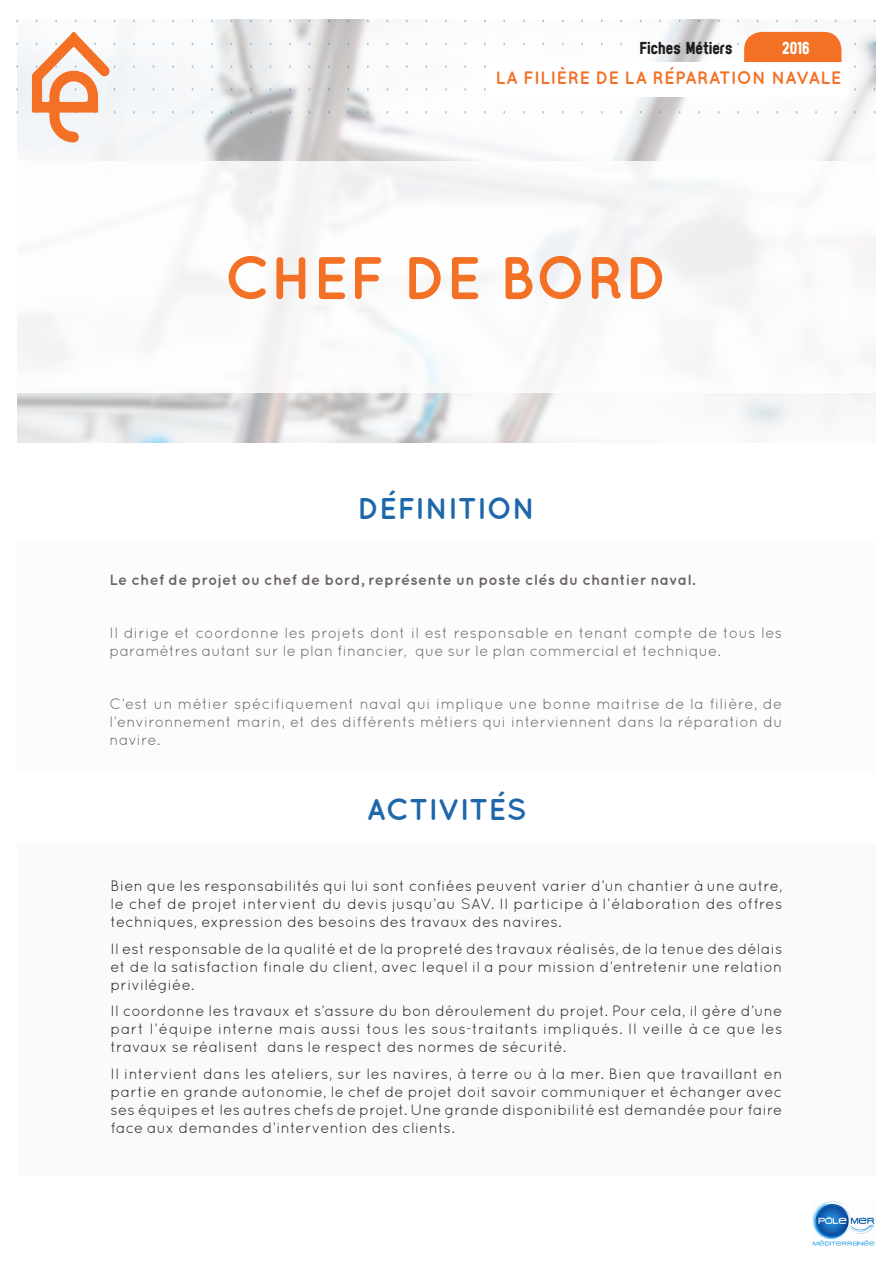
<style>
.page{position:relative;width:893px;height:1263px;background:#fff}
.page>*{position:absolute;margin:0;border:0;box-sizing:border-box;transform-origin:0 0}
.t1{font:700 60px "Quicksand";color:#f37025}
.t2{font:700 30px "Quicksand";color:#1d67aa}
.t3{font:700 18px "Quicksand";letter-spacing:.02em;color:#f37025}
.t4{font:18px "Sugo";color:#231f20}
.t5{font:18px "Sugo";color:#fff}
.t6{font:15px/18px "Quicksand";letter-spacing:.015em;color:#231f20;text-align:justify}
.t7{font:15px/18px "Quicksand";letter-spacing:.02em;color:#696362}
.t8{font:700 15px "Quicksand";letter-spacing:.015em;color:#696362}
</style>
<div class="page">
<svg style="left:16px;top:20px;width:860px;height:2px"></svg>
<svg style="left:16px;top:32px;width:860px;height:111px"></svg>
<div style="left:17px;top:844px;width:859px;height:332px;background:#fafafb"></div>
<img style="left:812px;top:1201px;width:63px;height:45px">
<p class="t4" style="left:640px;top:37px;width:94px">Fiches Métiers</p>
<p class="t5" style="left:782px;top:37px;width:29px">2016</p>
<p class="t3" style="left:495px;top:67px;width:348px">LA FILIÈRE DE LA RÉPARATION NAVALE</p>
<p class="t1" style="left:224px;top:242px;width:445px">CHEF DE BORD</p>
<p class="t2" style="left:358px;top:490px;width:179px">DÉFINITION</p>
<p class="t8" style="left:109px;top:571px;width:587px">Le chef de projet ou chef de bord, représente un poste clés du chantier naval.</p>
<p class="t7" style="left:109px;top:624px;width:674px">Il dirige et coordonne les projets dont il est responsable en tenant compte de tous les paramètres autant sur le plan financier, que sur le plan commercial et technique.</p>
<p class="t7" style="left:109px;top:695px;width:675px;text-align:justify">C’est un métier spécifiquement naval qui implique une bonne maitrise de la filière, de l’environnement marin, et des différents métiers qui interviennent dans la réparation du navire.</p>
<p class="t2" style="left:367px;top:792px;width:161px">ACTIVITÉS</p>
<p class="t6" style="left:111px;top:877px;width:673px">Bien que les responsabilités qui lui sont confiées peuvent varier d’un chantier à une autre, le chef de projet intervient du devis jusqu’au SAV. Il participe à l’élaboration des offres techniques, expression des besoins des travaux des navires.</p>
<p class="t6" style="left:111px;top:939px;width:673px">Il est responsable de la qualité et de la propreté des travaux réalisés, de la tenue des délais et de la satisfaction finale du client, avec lequel il a pour mission d’entretenir une relation privilégiée.</p>
<p class="t6" style="left:111px;top:1002px;width:673px">Il coordonne les travaux et s’assure du bon déroulement du projet. Pour cela, il gère d’une part l’équipe interne mais aussi tous les sous-traitants impliqués. Il veille à ce que les travaux se réalisent dans le respect des normes de sécurité.</p>
<p class="t6" style="left:111px;top:1064px;width:673px">Il intervient dans les ateliers, sur les navires, à terre ou à la mer. Bien que travaillant en partie en grande autonomie, le chef de projet doit savoir communiquer et échanger avec ses équipes et les autres chefs de projet. Une grande disponibilité est demandée pour faire face aux demandes d’intervention des clients.</p>
</div>
